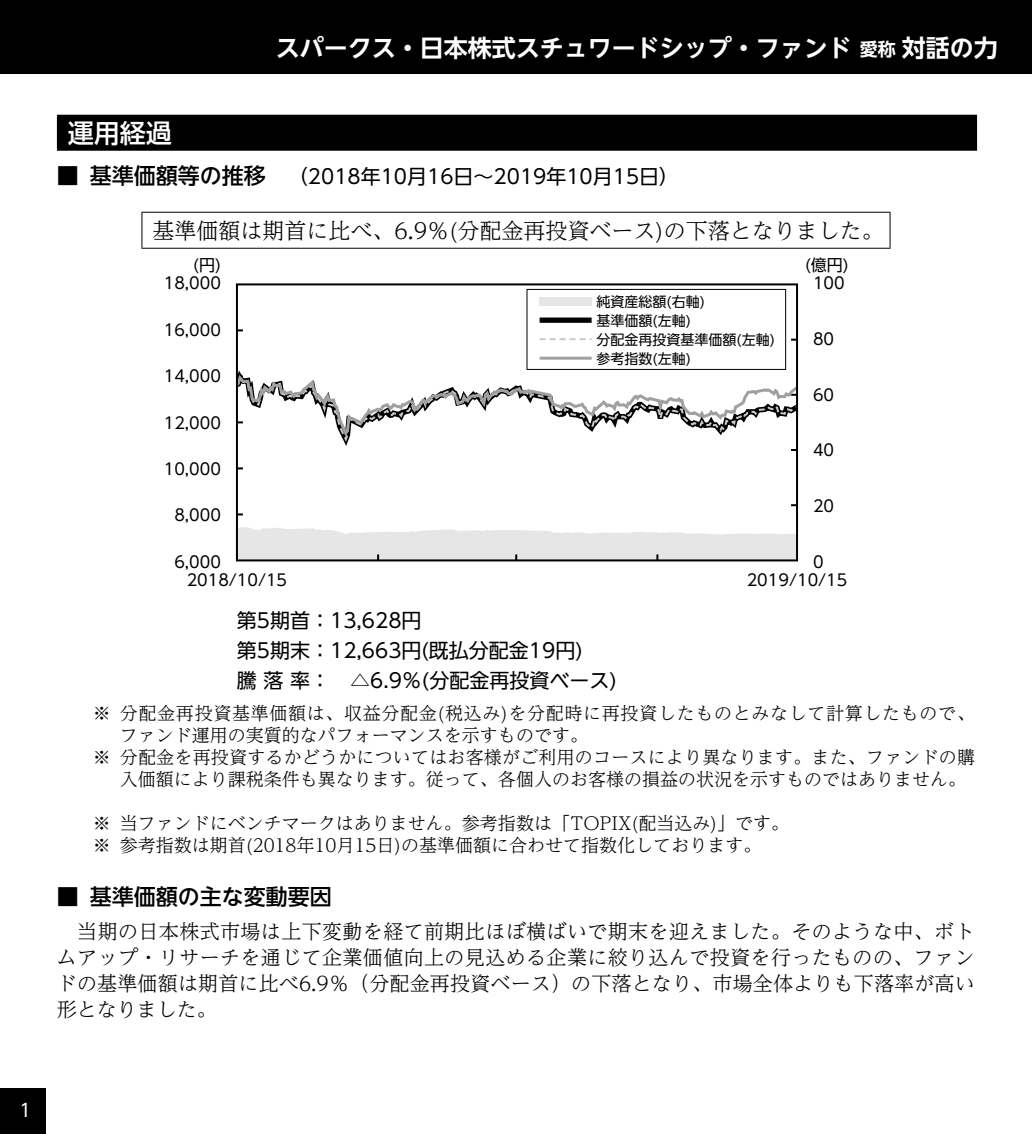
<style>
.page{position:relative;width:1032px;height:1134px;background:#fff}
.page>*{position:absolute;margin:0;border:0;box-sizing:border-box;transform-origin:0 0}
.t1{font:500 26px "UD Shin Go NT Pro";color:#fff}
.t2{font:700 24px "UD Shin Go NT Pro De";color:#fff}
.t3{font:300 22px "UD Reimin Pro";color:#000}
.t4{font:500 22px "UD Shin Go NT Pro";color:#000}
.t5{font:300 20px/26px "UD Reimin Pro";letter-spacing:.01em;color:#000;text-align:justify}
.t6{font:20px/30px "UD Shin Go NT Pro";color:#000}
.t7{font:300 18px/22px "UD Reimin Pro";color:#000}
.t8{font:300 18px "UD Reimin Pro";letter-spacing:.04em;color:#000}
.t9{font:18px "UD Shin Go NT Pro";color:#fff}
.t10{font:16px "UD Shin Go NT Pro";color:#000}
.t11{font:14px/19px "UD Shin Go NT Pro";color:#000}
.s1{font-size:18px}
.s2{font-weight:500;font-size:22px}
</style>
<div class="page">
<div style="left:0;top:0;width:1032px;height:74px;background:#000"></div>
<div style="left:0;top:1089px;width:45px;height:45px;background:#000"></div>
<div style="left:58px;top:116px;width:918px;height:34px;background:#000"></div>
<hr style="left:57px;top:115px;width:920px;height:2px;background:#000">
<hr style="left:57px;top:117px;width:2px;height:32px;background:#000">
<hr style="left:975px;top:117px;width:2px;height:32px;background:#000">
<hr style="left:57px;top:149px;width:920px;height:2px;background:#000">
<hr style="left:141px;top:212px;width:749px;height:1px;background:#000">
<hr style="left:141px;top:213px;width:1px;height:35px;background:#000">
<hr style="left:889px;top:213px;width:1px;height:35px;background:#000">
<hr style="left:141px;top:248px;width:749px;height:1px;background:#000">
<svg style="left:239px;top:372px;width:556px;height:79px"></svg>
<svg style="left:239px;top:527px;width:556px;height:31px"></svg>
<div style="left:236px;top:283px;width:562px;height:278px;border:2px solid #000"></div>
<div style="left:526px;top:289px;width:260px;height:81px;border:1px solid #000"></div>
<div style="left:540px;top:317px;width:52px;height:6px;background:#000"></div>
<svg style="left:540px;top:338px;width:52px;height:2px"></svg>
<hr style="left:540px;top:357px;width:52px;height:3px;background:#9fa0a0">
<div style="left:540px;top:297px;width:52px;height:8px;background:#e6e6e6"></div>
<h2 class="t2" style="left:276px;top:29px;width:723px">スパークス・日本株式スチュワードシップ・ファンド <span class="s1">愛称</span> 対話の力</h2>
<h1 class="t1" style="left:68px;top:112px;width:105px">運用経過</h1>
<p class="t6" style="left:57px;top:161px;width:624px"><span class="s2">■ 基準価額等の推移</span> （2018年10月16日～2019年10月15日）</p>
<p class="t3" style="left:152px;top:212px;width:733px">基準価額は期首に比べ、6.9％(分配金再投資ベース)の下落となりました。</p>
<p class="t10" style="left:193px;top:252px;width:29px">(円)</p>
<p class="t10" style="left:805px;top:252px;width:45px">(億円)</p>
<p class="t10" style="left:164px;top:270px;width:59px">18,000</p>
<p class="t10" style="left:164px;top:317px;width:59px">16,000</p>
<p class="t10" style="left:164px;top:363px;width:59px">14,000</p>
<p class="t10" style="left:164px;top:409px;width:59px">12,000</p>
<p class="t10" style="left:164px;top:456px;width:59px">10,000</p>
<p class="t10" style="left:174px;top:502px;width:48px">8,000</p>
<p class="t10" style="left:174px;top:548px;width:48px">6,000</p>
<p class="t11" style="left:597px;top:291px;width:180px">純資産総額(右軸)<br>基準価額(左軸)<br>分配金再投資基準価額(左軸)参考指数(左軸)</p>
<p class="t10" style="left:813px;top:270px;width:33px">100</p>
<p class="t10" style="left:813px;top:326px;width:23px">80</p>
<p class="t10" style="left:813px;top:382px;width:23px">60</p>
<p class="t10" style="left:813px;top:437px;width:23px">40</p>
<p class="t10" style="left:813px;top:493px;width:23px">20</p>
<p class="t10" style="left:813px;top:548px;width:12px">0</p>
<p class="t10" style="left:187px;top:566px;width:102px">2018/10/15</p>
<p class="t10" style="left:747px;top:566px;width:102px">2019/10/15</p>
<p class="t6" style="left:237px;top:605px;width:381px">第5期首：13,628円<br>第5期末：12,663円(既払分配金19円)<br>騰落率： △6.9％(分配金再投資ベース)</p>
<p class="t8" style="left:93px;top:699px;width:883px">※ 分配金再投資基準価額は、収益分配金(税込み)を分配時に再投資したものとみなして計算したもので、</p>
<p class="t7" style="left:120px;top:724px;width:470px">ファンド運用の実質的なパフォーマンスを示すものです。</p>
<p class="t7" style="left:93px;top:746px;width:884px">※ 分配金を再投資するかどうかについてはお客様がご利用のコースにより異なります。また、ファンドの購</p>
<p class="t7" style="left:120px;top:768px;width:847px">入価額により課税条件も異なります。従って、各個人のお客様の損益の状況を示すものではありません。</p>
<p class="t7" style="left:93px;top:812px;width:698px">※ 当ファンドにベンチマークはありません。参考指数は「TOPIX(配当込み)」です。※ 参考指数は期首(2018年10月15日)の基準価額に合わせて指数化しております。</p>
<p class="t4" style="left:57px;top:879px;width:276px">■ 基準価額の主な変動要因</p>
<p class="t5" style="left:57px;top:918px;width:919px">　当期の日本株式市場は上下変動を経て前期比ほぼ横ばいで期末を迎えました。そのような中、ボトムアップ・リサーチを通じて企業価値向上の見込める企業に絞り込んで投資を行ったものの、ファンドの基準価額は期首に比べ6.9％（分配金再投資ベース）の下落となり、市場全体よりも下落率が高い形となりました。</p>
<p class="t9" style="left:20px;top:1095px;width:13px">1</p>
</div>
